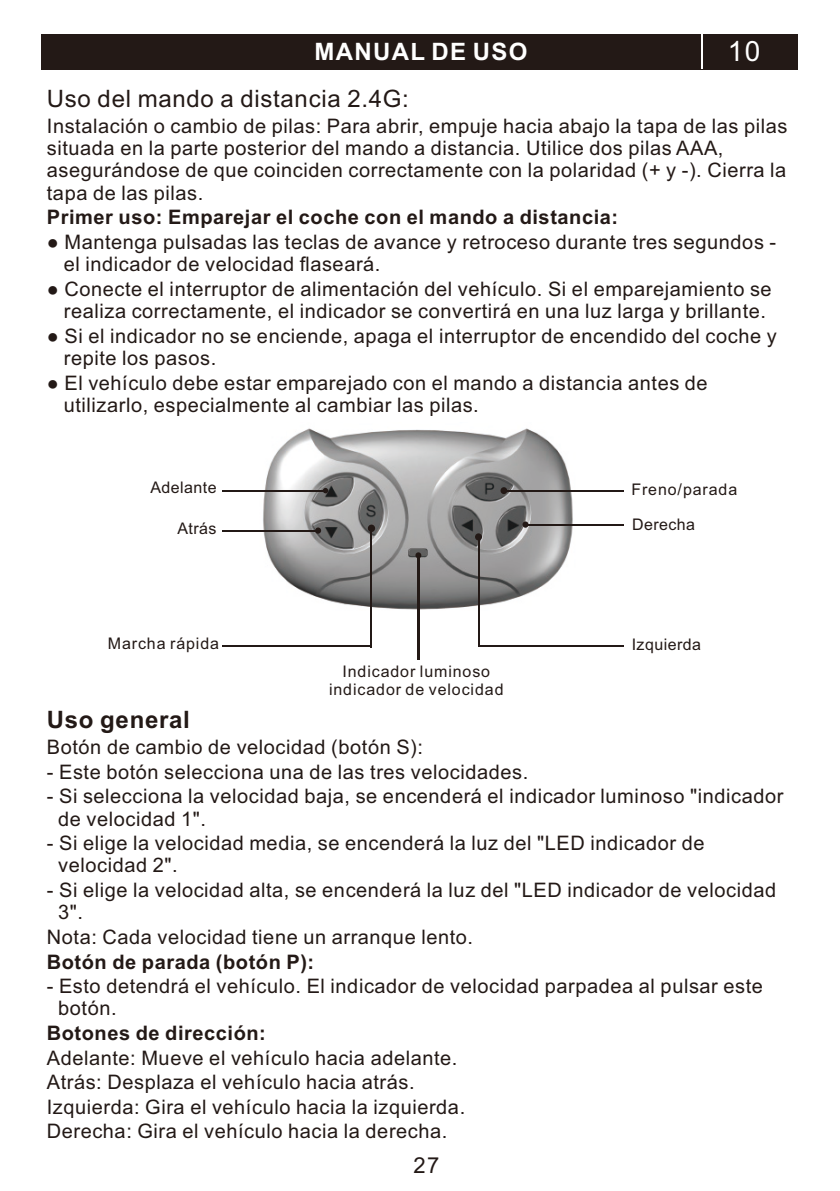
<style>
.page{position:relative;width:840px;height:1191px;background:#fff}
.page>*{position:absolute;margin:0;border:0;box-sizing:border-box;transform-origin:0 0}
.t1{font:28px "Arial";color:#fff}
.t2{font:24px "Arial";letter-spacing:.03em;color:#231916}
.t3{font:700 24px "Arial";letter-spacing:.055em;color:#fff}
.t4{font:700 24px "Arial";letter-spacing:.03em;color:#231916}
.t5{font:22px "Arial";color:#231916}
.t6{font:20px/22.4px "Arial";letter-spacing:.03em;color:#231916}
.t7{font:700 20px "Arial";letter-spacing:.03em;color:#231916}
.t8{font:16px/17.8px "Arial";letter-spacing:.055em;color:#231916;text-align:center}
.t9{font:16px "Arial";letter-spacing:.03em;color:#231916}
</style>
<div class="page">
<img style="left:259px;top:428px;width:317px;height:187px">
<hr style="left:503px;top:490px;width:120px;height:1px;background:#231916">
<div style="left:500px;top:487px;width:7px;height:7px;background:#231916;border-radius:50%"></div>
<hr style="left:222px;top:490px;width:103px;height:1px;background:#231916">
<svg style="left:322px;top:488px;width:6px;height:5px"></svg>
<hr style="left:525px;top:524px;width:98px;height:1px;background:#231916">
<div style="left:522px;top:521px;width:6px;height:7px;background:#231916;border-radius:50%"></div>
<hr style="left:222px;top:530px;width:96px;height:1px;background:#231916">
<svg style="left:315px;top:527px;width:6px;height:6px"></svg>
<hr style="left:477px;top:537px;width:2px;height:109px;background:#231916">
<div style="left:474px;top:533px;width:7px;height:7px;background:#231916;border-radius:50%"></div>
<hr style="left:417px;top:555px;width:2px;height:104px;background:#231916">
<svg style="left:415px;top:552px;width:6px;height:6px"></svg>
<hr style="left:478px;top:644px;width:145px;height:2px;background:#231916">
<hr style="left:370px;top:528px;width:2px;height:119px;background:#231916">
<div style="left:367px;top:524px;width:8px;height:8px;background:#231916;border-radius:50%"></div>
<hr style="left:222px;top:645px;width:149px;height:2px;background:#231916">
<div style="left:42px;top:34px;width:755px;height:36px;background:#231916"></div>
<hr style="left:701px;top:34px;width:1px;height:35px;background:#fff">
<p class="t3" style="left:314px;top:43px;width:214px">MANUAL DE USO</p>
<h1 class="t1" style="left:727px;top:41px;width:34px">10</h1>
<p class="t2" style="left:47px;top:90px;width:363px">Uso del mando a distancia 2.4G:</p>
<p class="t6" style="left:47px;top:116px;width:741px">Instalación o cambio de pilas: Para abrir, empuje hacia abajo la tapa de las pilas situada en la parte posterior del mando a distancia. Utilice dos pilas AAA, asegurándose de que coinciden correctamente con la polaridad (+ y -). Cierra la tapa de las pilas.</p>
<p class="t7" style="left:47px;top:210px;width:572px">Primer uso: Emparejar el coche con el mando a distancia:</p>
<p class="t6" style="left:64px;top:232px;width:713px;text-indent:-17px">● Mantenga pulsadas las teclas de avance y retroceso durante tres segundos - el indicador de velocidad flaseará.</p>
<p class="t6" style="left:47px;top:279px;width:726px;text-align:center">● Conecte el interruptor de alimentación del vehículo. Si el emparejamiento se realiza correctamente, el indicador se convertirá en una luz larga y brillante.</p>
<p class="t6" style="left:64px;top:326px;width:714px;text-indent:-17px">● Si el indicador no se enciende, apaga el interruptor de encendido del coche y repite los pasos.</p>
<p class="t6" style="left:64px;top:373px;width:645px;text-indent:-17px">● El vehículo debe estar emparejado con el mando a distancia antes de utilizarlo, especialmente al cambiar las pilas.</p>
<p class="t9" style="left:150px;top:481px;width:68px">Adelante</p>
<p class="t8" style="left:177px;top:521px;width:41px">Atrás</p>
<p class="t8" style="left:108px;top:636px;width:113px">Marcha rápida</p>
<p class="t8" style="left:329px;top:664px;width:176px">Indicador luminoso indicador de velocidad</p>
<p class="t8" style="left:631px;top:482px;width:107px">Freno/parada</p>
<p class="t9" style="left:631px;top:518px;width:65px">Derecha</p>
<p class="t9" style="left:631px;top:638px;width:71px">Izquierda</p>
<p class="t4" style="left:47px;top:711px;width:144px">Uso general</p>
<p class="t6" style="left:47px;top:737px;width:377px">Botón de cambio de velocidad (botón S):</p>
<p class="t6" style="left:47px;top:762px;width:482px">- Este botón selecciona una de las tres velocidades.</p>
<p class="t6" style="left:58px;top:786px;width:726px;text-indent:-11px">- Si selecciona la velocidad baja, se encenderá el indicador luminoso "indicador de velocidad 1".</p>
<p class="t6" style="left:58px;top:833px;width:647px;text-indent:-11px">- Si elige la velocidad media, se encenderá la luz del "LED indicador de velocidad 2".</p>
<p class="t6" style="left:58px;top:880px;width:719px;text-indent:-11px">- Si elige la velocidad alta, se encenderá la luz del "LED indicador de velocidad<br>3".</p>
<p class="t6" style="left:47px;top:927px;width:427px">Nota: Cada velocidad tiene un arranque lento.</p>
<p class="t7" style="left:47px;top:954px;width:269px">Botón de parada (botón P):</p>
<p class="t6" style="left:58px;top:976px;width:706px;text-indent:-11px">- Esto detendrá el vehículo. El indicador de velocidad parpadea al pulsar este botón.</p>
<p class="t7" style="left:47px;top:1025px;width:220px">Botones de dirección:</p>
<p class="t6" style="left:47px;top:1047px;width:419px;line-height:24.6px">Adelante: Mueve el vehículo hacia adelante.<br>Atrás: Desplaza el vehículo hacia atrás.<br>Izquierda: Gira el vehículo hacia la izquierda.<br>Derecha: Gira el vehículo hacia la derecha.</p>
<p class="t5" style="left:413px;top:1157px;width:27px">27</p>
</div>
